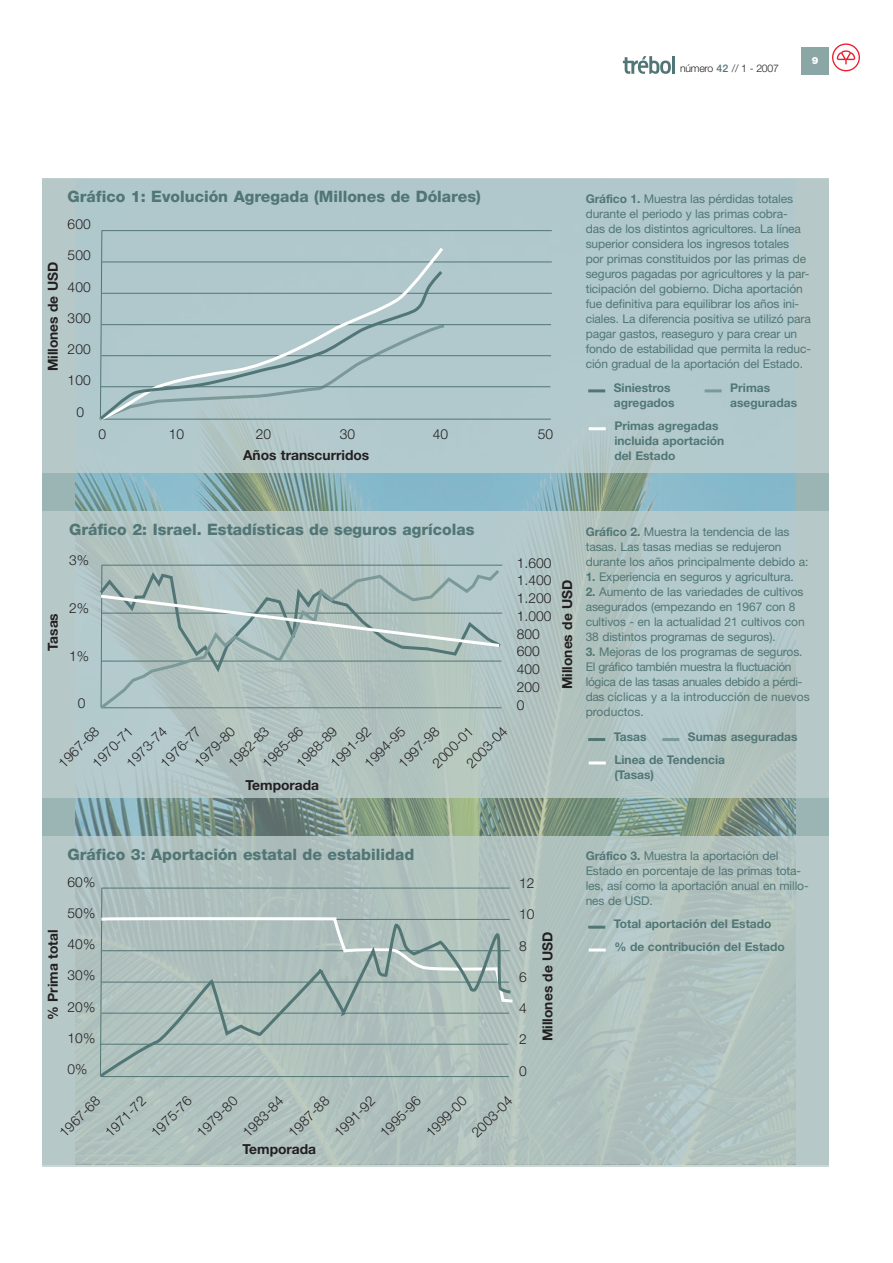
<style>
.page{position:relative;width:893px;height:1263px;background:#fff}
.page>*{position:absolute;margin:0;border:0;box-sizing:border-box;transform-origin:0 0}
.Títulos_gráficos{font:800 15.75px "Helvetica Neue";color:#517675}
.Tablas_texto{font:300 13.8px "Helvetica Neue";color:#231f20}
.Tablas_texto-2{font:700 13.8px "Helvetica Neue";color:#231f20}
.Tablas_cabecera{font:12px/15px "Helvetica Neue";letter-spacing:-.01em;color:#517675}
.Tablas_cabecera-2{font:700 12px/15px "Helvetica Neue";color:#517675}
.Tablas_cabecera-3{font:12px/15px "Helvetica Neue";letter-spacing:-.03em;color:#517675}
.t1{font:300 10.5px "Helvetica Neue";letter-spacing:-.025em;color:#231f20}
.t2{font:900 9.9px "Helvetica Neue";color:#fff}
.s1{font-weight:500;color:#517675}
.s2{font-weight:700}
</style>
<div class="page">
<svg style="left:832px;top:43px;width:28px;height:28px"></svg>
<div style="left:801px;top:47px;width:28px;height:28px;background:#8aa6a5"></div>
<hr style="left:672px;top:56px;width:3px;height:18px;background:#517675">
<svg style="left:623px;top:56px;width:48px;height:18px"></svg>
<svg style="left:43px;top:473px;width:786px;height:363px;background:#83a4a1"></svg>
<div style="left:43px;top:179px;width:786px;height:294px;background:#b1c8cc"></div>
<hr style="left:101px;top:386px;width:449px;height:1px;background:#517675">
<hr style="left:101px;top:355px;width:450px;height:1px;background:#517675">
<hr style="left:101px;top:324px;width:450px;height:1px;background:#517675">
<hr style="left:102px;top:293px;width:450px;height:1px;background:#517675">
<hr style="left:102px;top:262px;width:450px;height:1px;background:#517675">
<hr style="left:102px;top:230px;width:450px;height:1px;background:#517675">
<svg style="left:101px;top:230px;width:346px;height:189px"></svg>
<hr style="left:101px;top:419px;width:450px;height:1px;background:#517675">
<hr style="left:588px;top:389px;width:17px;height:3px;background:#517675">
<svg style="left:101px;top:246px;width:344px;height:174px"></svg>
<svg style="left:99px;top:269px;width:345px;height:154px"></svg>
<hr style="left:705px;top:389px;width:17px;height:3px;background:#7b9999">
<hr style="left:589px;top:427px;width:17px;height:3px;background:#fff">
<div style="left:43px;top:511px;width:786px;height:287px;background:linear-gradient(to right,#b2c5c4,#b3c6c5)"></div>
<hr style="left:588px;top:738px;width:17px;height:3px;background:#517675">
<hr style="left:662px;top:738px;width:17px;height:3px;background:#7b9999">
<hr style="left:589px;top:761px;width:17px;height:3px;background:#fff">
<div style="left:43px;top:836px;width:786px;height:331px;background:#b1c2be"></div>
<hr style="left:588px;top:926px;width:17px;height:3px;background:#517675">
<svg style="left:98px;top:887px;width:418px;height:187px"></svg>
<svg style="left:96px;top:922px;width:417px;height:158px"></svg>
<hr style="left:589px;top:948px;width:17px;height:3px;background:#fff">
<svg style="left:97px;top:708px;width:405px;height:4px;background:#abbfbc"></svg>
<svg style="left:97px;top:564px;width:407px;height:144px;background:#acbfbc"></svg>
<p class="t1" style="left:680px;top:62px;width:100px">número <span class="s1">42</span> // 1 - 2007</p>
<p class="t2" style="left:812px;top:55px;width:8px">9</p>
<p class="Tablas_texto-2" style="left:44px;top:371px;width:111px;rotate:-90deg">Millones de USD</p>
<p class="Títulos_gráficos" style="left:68px;top:187px;width:415px">Gráfico 1: Evolución Agregada (Millones de Dólares)</p>
<p class="Tablas_texto" style="left:68px;top:216px;width:25px">600</p>
<p class="Tablas_texto" style="left:68px;top:247px;width:25px">500</p>
<p class="Tablas_texto" style="left:68px;top:278px;width:25px">400</p>
<p class="Tablas_texto" style="left:68px;top:309px;width:25px">300</p>
<p class="Tablas_texto" style="left:68px;top:341px;width:25px">200</p>
<p class="Tablas_texto" style="left:68px;top:372px;width:25px">100</p>
<p class="Tablas_texto" style="left:76px;top:403px;width:9px">0</p>
<p class="Tablas_texto" style="left:99px;top:425px;width:9px">0</p>
<p class="Tablas_texto" style="left:169px;top:425px;width:17px">10</p>
<p class="Tablas_texto" style="left:256px;top:425px;width:17px">20</p>
<p class="Tablas_texto" style="left:340px;top:425px;width:17px">30</p>
<p class="Tablas_texto" style="left:433px;top:425px;width:17px">40</p>
<p class="Tablas_texto" style="left:538px;top:425px;width:17px">50</p>
<p class="Tablas_texto-2" style="left:243px;top:446px;width:128px">Años transcurridos</p>
<p class="Tablas_cabecera" style="left:586px;top:191px;width:227px"><span class="s2">Gráfico 1.</span> Muestra las pérdidas totales durante el periodo y las primas cobra-<br>das de los distintos agricultores. La línea superior considera los ingresos totales<br>por primas constituidos por las primas de seguros pagadas por agricultores y la par&shy;ticipación del gobierno. Dicha aportación fue definitiva para equilibrar los años ini&shy;ciales. La diferencia positiva se utilizó para pagar gastos, reaseguro y para crear un fondo de estabilidad que permita la reduc&shy;ción gradual de la aportación del Estado.</p>
<p class="Tablas_cabecera-2" style="left:614px;top:380px;width:62px">Siniestros agregados</p>
<p class="Tablas_cabecera-2" style="left:730px;top:380px;width:68px">Primas aseguradas</p>
<p class="Tablas_cabecera-2" style="left:614px;top:418px;width:112px">Primas agregadas incluida aportación del Estado</p>
<p class="Títulos_gráficos" style="left:69px;top:520px;width:407px">Gráfico 2: Israel. Estadísticas de seguros agrícolas</p>
<p class="Tablas_texto" style="left:69px;top:552px;width:21px">3%</p>
<p class="Tablas_texto" style="left:69px;top:599px;width:21px">2%</p>
<p class="Tablas_texto" style="left:69px;top:647px;width:21px">1%</p>
<p class="Tablas_texto" style="left:78px;top:695px;width:9px">0</p>
<p class="Tablas_texto" style="left:55px;top:759px;width:53px;rotate:-45deg">1967-68</p>
<p class="Tablas_cabecera-2" style="left:614px;top:729px;width:34px">Tasas</p>
<p class="Tablas_cabecera-2" style="left:688px;top:729px;width:111px">Sumas aseguradas</p>
<p class="Tablas_cabecera" style="left:586px;top:524px;width:224px"><span class="s2">Gráfico 2.</span> Muestra la tendencia de las tasas. Las tasas medias se redujeron durante los años principalmente debido a:</p>
<p class="Tablas_cabecera" style="left:586px;top:569px;width:209px"><span class="s2">1.</span> Experiencia en seguros y agricultura.</p>
<p class="Tablas_cabecera" style="left:586px;top:584px;width:220px"><span class="s2">2.</span> Aumento de las variedades de cultivos asegurados (empezando en 1967 con 8 cultivos - en la actualidad 21 cultivos con 38 distintos programas de seguros).</p>
<p class="Tablas_cabecera" style="left:586px;top:644px;width:218px"><span class="s2">3.</span> Mejoras de los programas de seguros.</p>
<p class="Tablas_cabecera-3" style="left:586px;top:659px;width:226px">El gráfico también muestra la fluctuación lógica de las tasas anuales debido a pérdi&shy;das cíclicas y a la introducción de nuevos productos.</p>
<p class="Tablas_texto" style="left:517px;top:554px;width:36px">1.600</p>
<p class="Tablas_texto" style="left:517px;top:572px;width:36px">1.400</p>
<p class="Tablas_texto" style="left:517px;top:590px;width:36px">1.200</p>
<p class="Tablas_texto" style="left:517px;top:607px;width:36px">1.000</p>
<p class="Tablas_texto" style="left:517px;top:625px;width:25px">800</p>
<p class="Tablas_texto" style="left:517px;top:643px;width:25px">600</p>
<p class="Tablas_texto" style="left:517px;top:661px;width:25px">400</p>
<p class="Tablas_texto" style="left:517px;top:678px;width:25px">200</p>
<p class="Tablas_texto" style="left:517px;top:696px;width:9px">0</p>
<p class="Tablas_texto-2" style="left:559px;top:689px;width:111px;rotate:-90deg">Millones de USD</p>
<p class="Tablas_texto-2" style="left:44px;top:651px;width:39px;rotate:-90deg">Tasas</p>
<p class="Tablas_texto" style="left:191px;top:759px;width:53px;rotate:-45deg">1979-80</p>
<p class="Tablas_texto" style="left:259px;top:759px;width:53px;rotate:-45deg">1985-86</p>
<p class="Tablas_texto" style="left:395px;top:759px;width:53px;rotate:-45deg">1997-98</p>
<p class="Tablas_texto" style="left:293px;top:759px;width:53px;rotate:-45deg">1988-89</p>
<p class="Tablas_texto" style="left:225px;top:759px;width:53px;rotate:-45deg">1982-83</p>
<p class="Tablas_texto" style="left:463px;top:759px;width:53px;rotate:-45deg">2003-04</p>
<p class="Tablas_texto" style="left:123px;top:759px;width:53px;rotate:-45deg">1973-74</p>
<p class="Tablas_texto" style="left:327px;top:759px;width:53px;rotate:-45deg">1991-92</p>
<p class="Tablas_texto" style="left:361px;top:759px;width:53px;rotate:-45deg">1994-95</p>
<p class="Tablas_texto" style="left:157px;top:759px;width:53px;rotate:-45deg">1976-77</p>
<p class="Tablas_texto" style="left:429px;top:759px;width:53px;rotate:-45deg">2000-01</p>
<p class="Tablas_texto" style="left:89px;top:759px;width:53px;rotate:-45deg">1970-71</p>
<p class="Tablas_cabecera-2" style="left:614px;top:752px;width:112px">Linea de Tendencia (Tasas)</p>
<p class="Tablas_texto-2" style="left:245px;top:776px;width:75px">Temporada</p>
<p class="Tablas_texto-2" style="left:44px;top:1020px;width:92px;rotate:-90deg">% Prima total</p>
<p class="Títulos_gráficos" style="left:68px;top:844px;width:348px">Gráfico 3: Aportación estatal de estabilidad</p>
<p class="Tablas_texto" style="left:68px;top:873px;width:29px">60%</p>
<p class="Tablas_texto" style="left:68px;top:904px;width:29px">50%</p>
<p class="Tablas_texto" style="left:68px;top:936px;width:29px">40%</p>
<p class="Tablas_texto" style="left:68px;top:967px;width:29px">30%</p>
<p class="Tablas_texto" style="left:68px;top:998px;width:29px">20%</p>
<p class="Tablas_texto" style="left:68px;top:1029px;width:29px">10%</p>
<p class="Tablas_texto" style="left:68px;top:1061px;width:21px">0%</p>
<p class="Tablas_texto" style="left:519px;top:875px;width:17px">12</p>
<p class="Tablas_texto" style="left:519px;top:906px;width:17px">10</p>
<p class="Tablas_texto" style="left:519px;top:937px;width:9px">8</p>
<p class="Tablas_texto" style="left:519px;top:968px;width:9px">6</p>
<p class="Tablas_texto" style="left:519px;top:1000px;width:9px">4</p>
<p class="Tablas_texto" style="left:519px;top:1031px;width:9px">2</p>
<p class="Tablas_texto" style="left:519px;top:1062px;width:9px">0</p>
<p class="Tablas_texto" style="left:56px;top:1128px;width:53px;rotate:-45deg">1967-68</p>
<p class="Tablas_texto" style="left:102px;top:1128px;width:53px;rotate:-45deg">1971-72</p>
<p class="Tablas_texto" style="left:147px;top:1128px;width:53px;rotate:-45deg">1975-76</p>
<p class="Tablas_texto" style="left:193px;top:1128px;width:53px;rotate:-45deg">1979-80</p>
<p class="Tablas_texto" style="left:239px;top:1128px;width:53px;rotate:-45deg">1983-84</p>
<p class="Tablas_texto" style="left:285px;top:1128px;width:53px;rotate:-45deg">1987-88</p>
<p class="Tablas_texto" style="left:331px;top:1128px;width:53px;rotate:-45deg">1991-92</p>
<p class="Tablas_texto" style="left:376px;top:1128px;width:53px;rotate:-45deg">1995-96</p>
<p class="Tablas_texto" style="left:422px;top:1128px;width:53px;rotate:-45deg">1999-00</p>
<p class="Tablas_texto" style="left:468px;top:1128px;width:53px;rotate:-45deg">2003-04</p>
<p class="Tablas_texto-2" style="left:242px;top:1140px;width:75px">Temporada</p>
<p class="Tablas_texto-2" style="left:539px;top:1041px;width:111px;rotate:-90deg">Millones de USD</p>
<p class="Tablas_cabecera" style="left:586px;top:848px;width:224px"><span class="s2">Gráfico 3.</span> Muestra la aportación del<br>Estado en porcentaje de las primas tota&shy;les, así como la aportación anual en millo&shy;nes de USD.</p>
<p class="Tablas_cabecera-2" style="left:614px;top:916px;width:159px">Total aportación del Estado</p>
<p class="Tablas_cabecera-2" style="left:614px;top:939px;width:172px">% de contribución del Estado</p>
</div>
